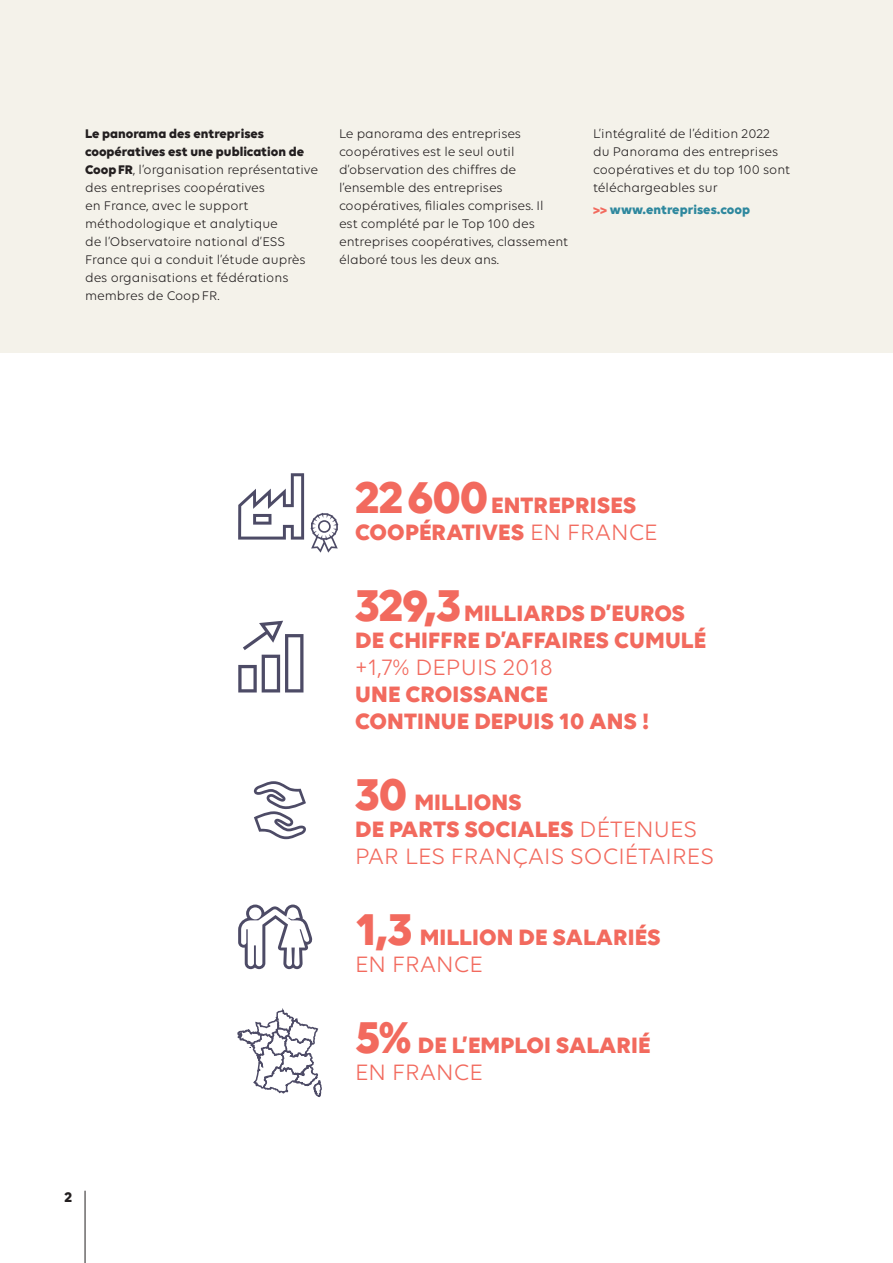
<style>
.page{position:relative;width:893px;height:1263px;background:#fff}
.page>*{position:absolute;margin:0;border:0;box-sizing:border-box;transform-origin:0 0}
.t1{font:700 24px/27px "Volte";letter-spacing:.005em;color:#f26a5e}
.t2{font:24px/27px "Volte";letter-spacing:.005em;color:#f26a5e}
.t3{font:700 15px "Volte";color:#231f20}
.t4{font:13.5px/18px "Volte";letter-spacing:-.005em;color:#231f20}
.t5{font:700 13.5px "Volte";color:#2e889e}
.s1{font-weight:700}
.s2{color:#f26a5e}
.s3{font-size:48px}
.s4{font-weight:400}
.s5{font-weight:700;font-size:48px}
</style>
<div class="page">
<hr style="left:85px;top:1191px;width:1px;height:72px;background:#231f20">
<div style="left:0;top:0;width:893px;height:353px;background:#f4f2ea"></div>
<svg style="left:238px;top:621px;width:65px;height:71px"></svg>
<svg style="left:238px;top:473px;width:66px;height:67px"></svg>
<svg style="left:311px;top:513px;width:27px;height:40px"></svg>
<svg style="left:254px;top:781px;width:52px;height:58px"></svg>
<svg style="left:237px;top:1008px;width:85px;height:89px"></svg>
<svg style="left:238px;top:904px;width:75px;height:65px"></svg>
<p class="t4" style="left:85px;top:124px;width:235px"><span class="s1">Le panorama des entreprises coopératives est une publication de<br>CoopFR</span>, l’organisation représentative des entreprises coopératives<br>en France, avec le support méthodologique et analytique<br>de l’Observatoire national d’ESS<br>France qui a conduit l’étude auprès des organisations et fédérations membres de CoopFR.</p>
<p class="t4" style="left:339px;top:124px;width:231px">Le panorama des entreprises coopératives est le seul outil d’observation des chiffres de l’ensemble des entreprises coopératives, filiales comprises. Il<br>est complété par le Top 100 des entreprises coopératives, classement élaboré tous les deux ans.</p>
<p class="t4" style="left:593px;top:124px;width:199px">L’intégralité de l’édition 2022<br>du Panorama des entreprises coopératives et du top 100 sont téléchargeables sur</p>
<p class="t5" style="left:593px;top:201px;width:158px"><span class="s2">&gt;&gt;</span> www.entreprises.coop</p>
<p class="t3" style="left:65px;top:1188px;width:9px">2</p>
<h1 class="t1" style="left:355px;top:491px;width:304px"><span class="s3">22600</span>ENTREPRISES<br>COOPÉRATIVES <span class="s4">EN FRANCE</span></h1>
<h1 class="t1" style="left:355px;top:599px;width:352px"><span class="s3">329,3</span>MILLIARDS D’EUROS<br>DE CHIFFRE D’AFFAIRES CUMULÉ</h1>
<h1 class="t2" style="left:355px;top:654px;width:199px">+1,7% DEPUIS 2018</h1>
<h1 class="t1" style="left:355px;top:680px;width:295px">UNE CROISSANCE<br>CONTINUE DEPUIS 10 ANS !</h1>
<h1 class="t2" style="left:355px;top:789px;width:360px"><span class="s5">30</span> <span class="s1">MILLIONS<br>DE PARTS SOCIALES</span> DÉTENUES<br>PAR LES FRANÇAIS SOCIÉTAIRES</h1>
<h1 class="t1" style="left:355px;top:923px;width:307px"><span class="s3">1,3</span> MILLION DE SALARIÉS<br><span class="s4">EN FRANCE</span></h1>
<h1 class="t1" style="left:355px;top:1031px;width:297px"><span class="s3">5%</span> DE L’EMPLOI SALARIÉ<br><span class="s4">EN FRANCE</span></h1>
</div>
